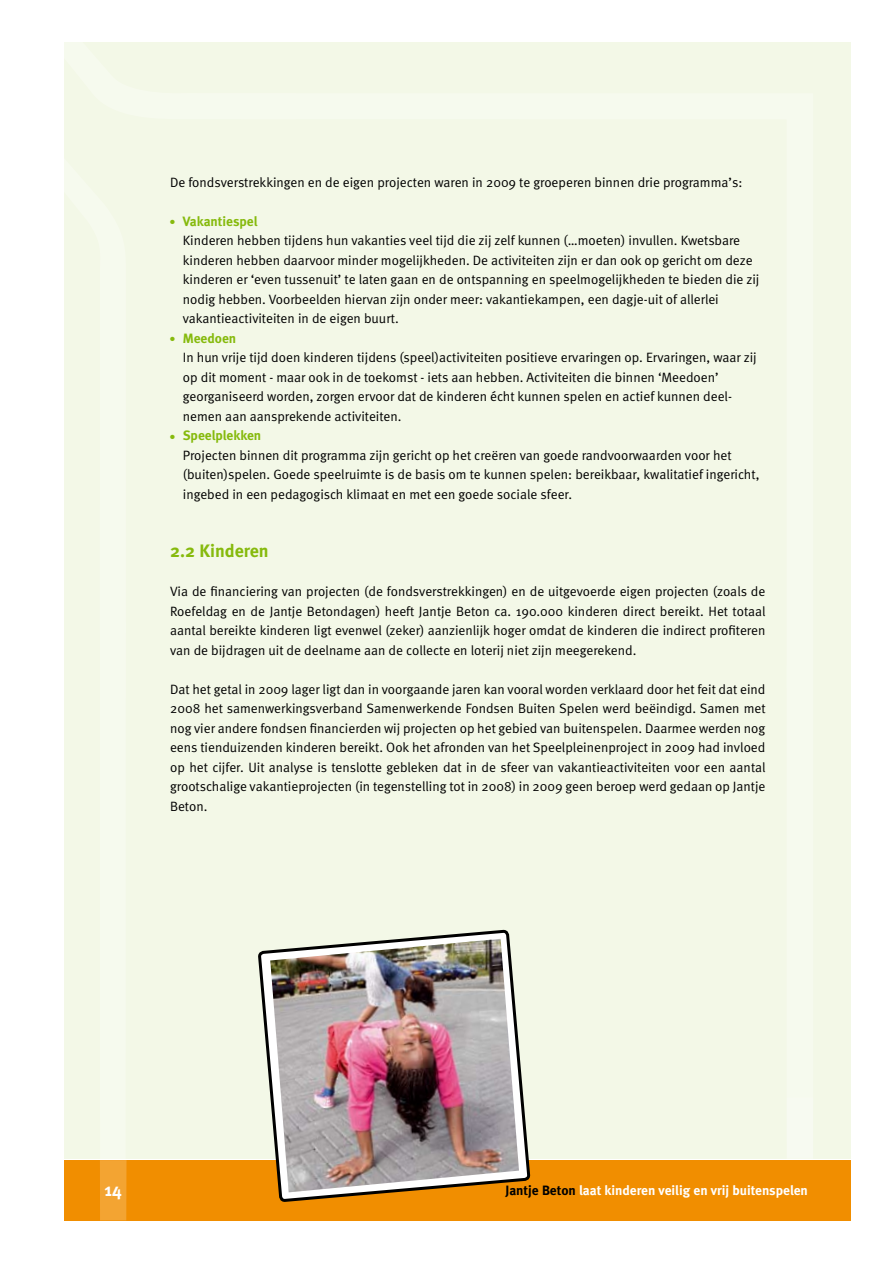
<style>
.page{position:relative;width:893px;height:1263px;background:#fff}
.page>*{position:absolute;margin:0;border:0;box-sizing:border-box;transform-origin:0 0}
.t1{font:700 18px "Meta";color:#86ba0d}
.t2{font:700 18px "Meta";color:#fff}
.t3{font:13.5px/19.5px "Meta Normal";color:#000}
.t4{font:700 13.5px "Meta";color:#fff}
.t5{font:700 13.5px "Meta";color:#86ba0d}
.s1{color:#000}
</style>
<div class="page">
<div style="left:64px;top:43px;width:786px;height:1116px;background:#f3f8e7"></div>
<svg style="left:64px;top:42px;width:232px;height:1px"></svg>
<div style="left:787px;top:665px;width:26px;height:495px;background:#f6faee"></div>
<div style="left:64px;top:1160px;width:786px;height:60px;background:#f18e00"></div>
<div style="left:100px;top:1160px;width:26px;height:60px;background:#f3a432"></div>
<svg style="left:259px;top:931px;width:270px;height:290px"></svg>
<img style="left:270px;top:939px;width:249px;height:253px">
<p class="t3" style="left:170px;top:172px;width:574px">De fondsverstrekkingen en de eigen projecten waren in 2009 te groeperen binnen drie programma’s:</p>
<p class="t5" style="left:170px;top:213px;width:89px">● Vakantiespel</p>
<p class="t3" style="left:183px;top:231px;width:578px">Kinderen hebben tijdens hun vakanties veel tijd die zij zelf kunnen (…moeten) invullen. Kwetsbare kinderen hebben daarvoor minder mogelijkheden. De activiteiten zijn er dan ook op gericht om deze kinderen er ‘even tussenuit’ te laten gaan en de ontspanning en speelmogelijkheden te bieden die zij nodig hebben. Voorbeelden hiervan zijn onder meer: vakantiekampen, een dagje-uit of allerlei vakantieactiviteiten in de eigen buurt.</p>
<p class="t5" style="left:170px;top:330px;width:68px">● Meedoen</p>
<p class="t3" style="left:183px;top:348px;width:575px">In hun vrije tijd doen kinderen tijdens (speel)activiteiten positieve ervaringen op. Ervaringen, waar zij op dit moment - maar ook in de toekomst - iets aan hebben. Activiteiten die binnen ‘Meedoen’ georganiseerd worden, zorgen ervoor dat de kinderen écht kunnen spelen en actief kunnen deel&shy;nemen aan aansprekende activiteiten.</p>
<p class="t5" style="left:170px;top:428px;width:93px">● Speelplekken</p>
<p class="t3" style="left:183px;top:445px;width:578px">Projecten binnen dit programma zijn gericht op het creëren van goede randvoorwaarden voor het (buiten)spelen. Goede speelruimte is de basis om te kunnen spelen: bereikbaar, kwalitatief ingericht, ingebed in een pedagogisch klimaat en met een goede sociale sfeer.</p>
<h1 class="t1" style="left:170px;top:540px;width:100px">2.2 Kinderen</h1>
<p class="t3" style="left:170px;top:582px;width:597px;text-align:justify">Via de financiering van projecten (de fondsverstrekkingen) en de uitgevoerde eigen projecten (zoals de Roefeldag en de Jantje Betondagen) heeft Jantje Beton ca. 190.000 kinderen direct bereikt. Het totaal aantal bereikte kinderen ligt evenwel (zeker) aanzienlijk hoger omdat de kinderen die indirect profiteren van de bijdragen uit de deelname aan de collecte en loterij niet zijn meegerekend.</p>
<p class="t3" style="left:170px;top:679px;width:597px;text-align:justify">Dat het getal in 2009 lager ligt dan in voorgaande jaren kan vooral worden verklaard door het feit dat eind 2008 het samenwerkingsverband Samenwerkende Fondsen Buiten Spelen werd beëindigd. Samen met nog vier andere fondsen financierden wij projecten op het gebied van buitenspelen. Daarmee werden nog eens tienduizenden kinderen bereikt. Ook het afronden van het Speelpleinenproject in 2009 had invloed op het cijfer. Uit analyse is tenslotte gebleken dat in de sfeer van vakantieactiviteiten voor een aantal grootschalige vakantieprojecten (in tegenstelling tot in 2008) in 2009 geen beroep werd gedaan op Jantje Beton.</p>
<h1 class="t2" style="left:105px;top:1179px;width:19px">14</h1>
<p class="t4" style="left:505px;top:1182px;width:304px"><span class="s1">Jantje Beton</span> laat kinderen veilig en vrij buitenspelen</p>
</div>
